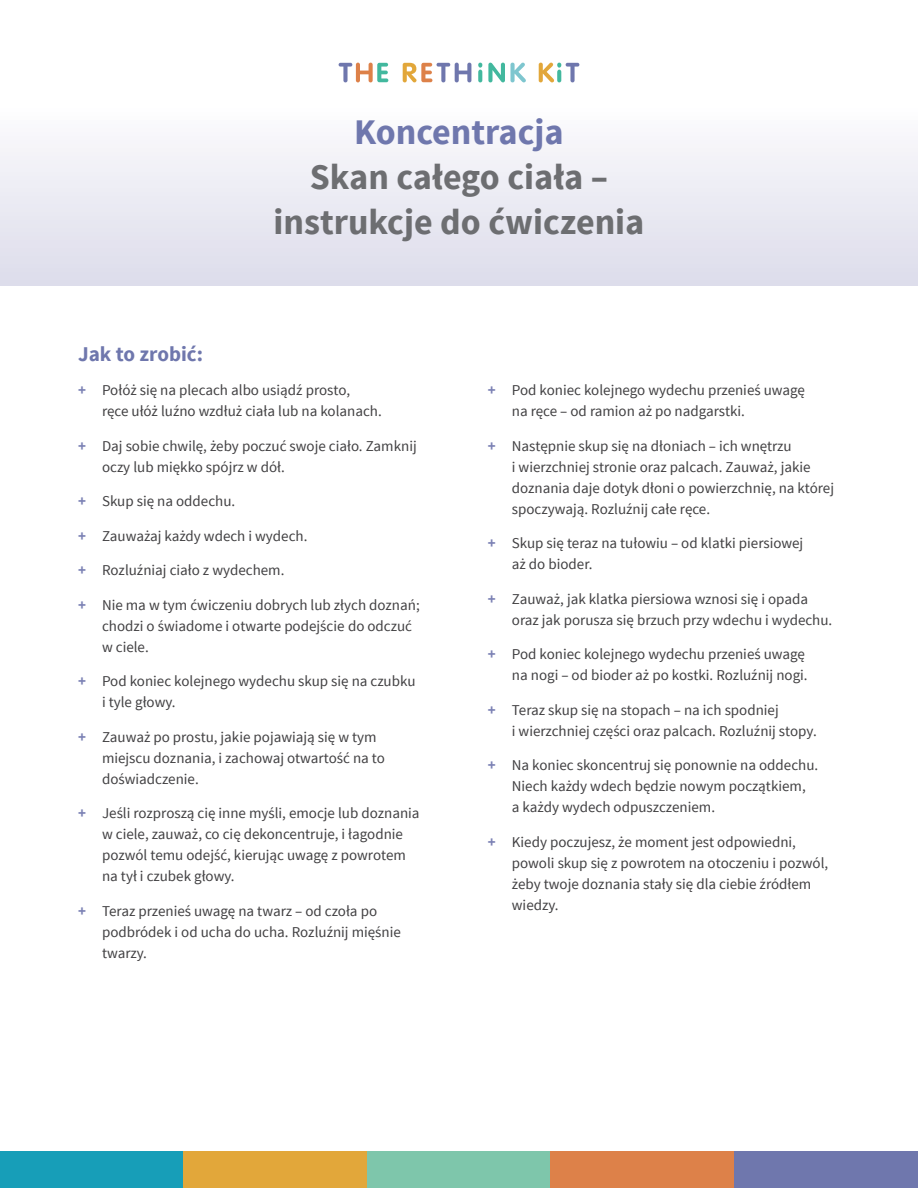
<style>
.page{position:relative;width:918px;height:1188px;background:#fff}
.page>*{position:absolute;margin:0;border:0;box-sizing:border-box;transform-origin:0 0}
.t1{font:700 36px/45.3px "Source Sans Pro";color:#6d6e71;text-align:center}
.t2{font:700 36px "Source Sans Pro";color:#6f77ad}
.t3{font:700 21px "Source Sans Pro";color:#6f77ad}
.t4{font:15px/21px "Source Sans Pro";color:#414042}
.s1{font-weight:700;color:#7b81b4}
</style>
<div class="page">
<div style="left:0;top:0;width:918px;height:286px;background:linear-gradient(to bottom,#fff,#e0e0ed)"></div>
<div style="left:0;top:1151px;width:184px;height:37px;background:#179eb8"></div>
<div style="left:184px;top:1151px;width:183px;height:37px;background:#e2a73a"></div>
<div style="left:367px;top:1151px;width:184px;height:37px;background:#7ec6ab"></div>
<div style="left:550px;top:1151px;width:184px;height:37px;background:#dd8149"></div>
<div style="left:734px;top:1151px;width:184px;height:37px;background:#6f77ad"></div>
<svg style="left:403px;top:63px;width:68px;height:19px"></svg>
<svg style="left:488px;top:63px;width:38px;height:19px"></svg>
<svg style="left:478px;top:70px;width:4px;height:12px"></svg>
<svg style="left:478px;top:63px;width:4px;height:5px"></svg>
<svg style="left:539px;top:63px;width:40px;height:19px"></svg>
<svg style="left:339px;top:63px;width:49px;height:19px"></svg>
<h2 class="t3" style="left:78px;top:341px;width:127px">Jak to zrobić:</h2>
<h1 class="t2" style="left:354px;top:109px;width:211px">Koncentracja</h1>
<h1 class="t1" style="left:274px;top:156px;width:372px">Skan całego ciała – instrukcje do ćwiczenia</h1>
<p class="t4" style="left:102px;top:380px;width:281px;text-indent:-24px"><span class="s1">+</span> Połóż się na plecach albo usiądź prosto,<br>ręce ułóż luźno wzdłuż ciała lub na kolanach.</p>
<p class="t4" style="left:102px;top:436px;width:316px;text-indent:-24px"><span class="s1">+</span> Daj sobie chwilę, żeby poczuć swoje ciało. Zamknij oczy lub miękko spójrz w dół.</p>
<p class="t4" style="left:78px;top:491px;width:159px"><span class="s1">+</span> Skup się na oddechu.</p>
<p class="t4" style="left:78px;top:526px;width:231px"><span class="s1">+</span> Zauważaj każdy wdech i wydech.</p>
<p class="t4" style="left:78px;top:560px;width:208px"><span class="s1">+</span> Rozluźniaj ciało z wydechem.</p>
<p class="t4" style="left:102px;top:595px;width:319px;text-indent:-24px"><span class="s1">+</span> Nie ma w tym ćwiczeniu dobrych lub złych doznań; chodzi o świadome i otwarte podejście do odczuć w ciele.</p>
<p class="t4" style="left:102px;top:671px;width:315px;text-indent:-24px"><span class="s1">+</span> Pod koniec kolejnego wydechu skup się na czubku i tyle głowy.</p>
<p class="t4" style="left:102px;top:727px;width:284px;text-indent:-24px"><span class="s1">+</span> Zauważ po prostu, jakie pojawiają się w tym miejscu doznania, i zachowaj otwartość na to doświadczenie.</p>
<p class="t4" style="left:102px;top:803px;width:319px;text-indent:-24px"><span class="s1">+</span> Jeśli rozproszą cię inne myśli, emocje lub doznania w ciele, zauważ, co cię dekoncentruje, i łagodnie pozwól temu odejść, kierując uwagę z powrotem na tył i czubek głowy.</p>
<p class="t4" style="left:102px;top:901px;width:300px;text-indent:-24px"><span class="s1">+</span> Teraz przenieś uwagę na twarz – od czoła po podbródek i od ucha do ucha. Rozluźnij mięśnie twarzy.</p>
<p class="t4" style="left:512px;top:380px;width:295px;text-indent:-24px"><span class="s1">+</span> Pod koniec kolejnego wydechu przenieś uwagę na ręce – od ramion aż po nadgarstki.</p>
<p class="t4" style="left:512px;top:436px;width:324px;text-indent:-24px"><span class="s1">+</span> Następnie skup się na dłoniach – ich wnętrzu<br>i wierzchniej stronie oraz palcach. Zauważ, jakie doznania daje dotyk dłoni o powierzchnię, na której spoczywają. Rozluźnij całe ręce.</p>
<p class="t4" style="left:512px;top:533px;width:293px;text-indent:-24px"><span class="s1">+</span> Skup się teraz na tułowiu – od klatki piersiowej aż do bioder.</p>
<p class="t4" style="left:512px;top:589px;width:322px;text-indent:-24px"><span class="s1">+</span> Zauważ, jak klatka piersiowa wznosi się i opada oraz jak porusza się brzuch przy wdechu i wydechu.</p>
<p class="t4" style="left:488px;top:644px;width:321px;text-align:right"><span class="s1">+</span> Pod koniec kolejnego wydechu przenieś uwagę na nogi – od bioder aż po kostki. Rozluźnij nogi.</p>
<p class="t4" style="left:512px;top:700px;width:306px;text-indent:-24px"><span class="s1">+</span> Teraz skup się na stopach – na ich spodniej<br>i wierzchniej części oraz palcach. Rozluźnij stopy.</p>
<p class="t4" style="left:512px;top:755px;width:308px;text-indent:-24px"><span class="s1">+</span> Na koniec skoncentruj się ponownie na oddechu.<br>Niech każdy wdech będzie nowym początkiem,<br>a każdy wydech odpuszczeniem.</p>
<p class="t4" style="left:512px;top:832px;width:318px;text-indent:-24px"><span class="s1">+</span> Kiedy poczujesz, że moment jest odpowiedni, powoli skup się z powrotem na otoczeniu i pozwól, żeby twoje doznania stały się dla ciebie źródłem wiedzy.</p>
</div>
